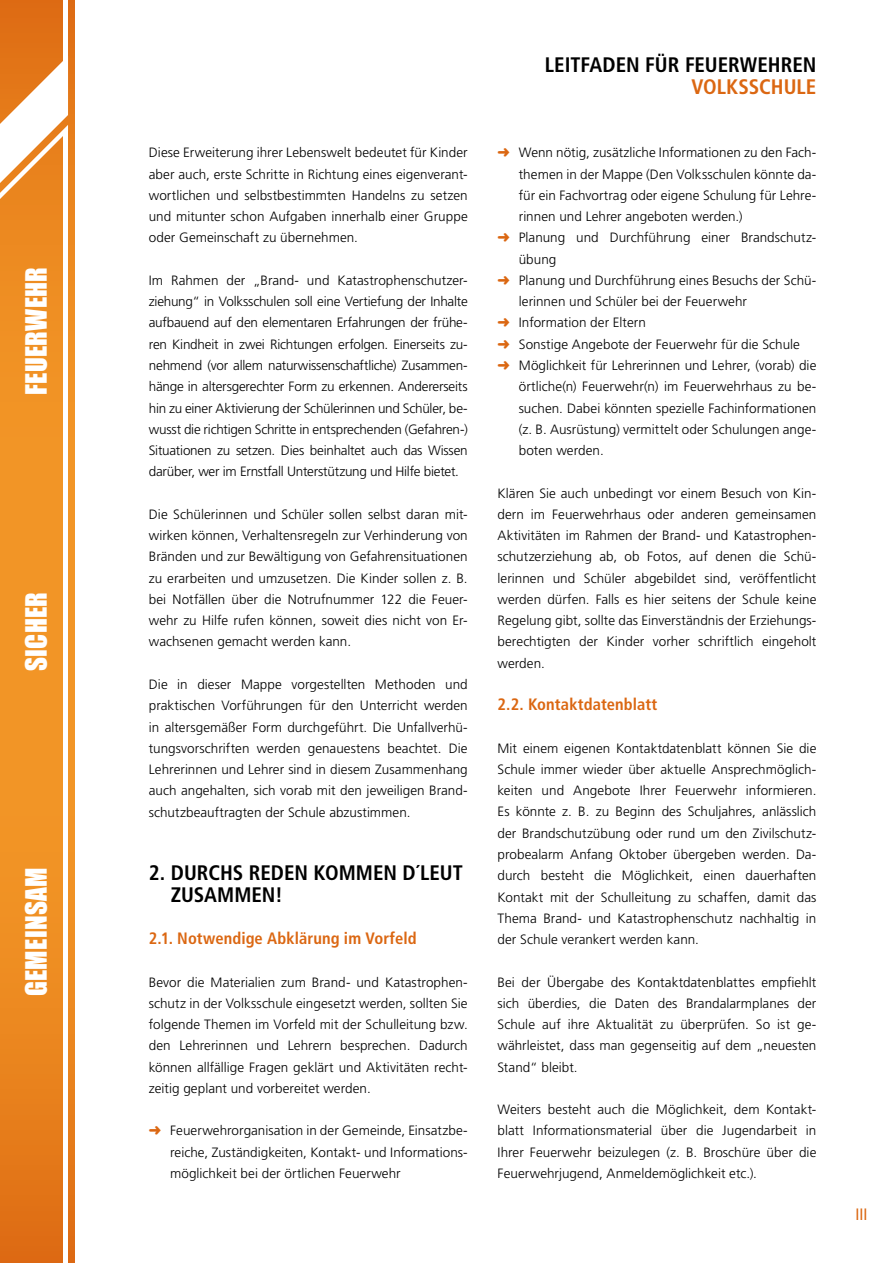
<style>
.page{position:relative;width:893px;height:1263px;background:#fff}
.page>*{position:absolute;margin:0;border:0;box-sizing:border-box;transform-origin:0 0}
.t1{font:27px "Impact";letter-spacing:.01em;color:#fff}
.t2{font:700 condensed 21px/21.3px "Frutiger LT Std";color:#000}
.t3{font:700 condensed 21px "Frutiger LT Std";color:#db6712}
.t4{font:700 condensed 16.5px "Frutiger LT Std";letter-spacing:.005em;color:#db6712}
.t5{font:condensed 16.5px "Frutiger LT Std";color:#db6712}
.t6{font:300 13.5px/21.3px "Frutiger LT Std";color:#000;text-align:justify}
.s1{color:#db6712}
</style>
<div class="page">
<svg style="left:0;top:0;width:74px;height:1263px;background:#ed8a21"></svg>
<hr style="left:64px;top:0;width:4px;height:98px;background:#fff">
<hr style="left:64px;top:130px;width:4px;height:1133px;background:#fff">
<svg style="left:0;top:56px;width:68px;height:211px"></svg>
<h1 class="t1" style="left:15px;top:395px;width:129px;rotate:-90deg">FEUERWEHR</h1>
<h1 class="t1" style="left:15px;top:671px;width:81px;rotate:-90deg">SICHER</h1>
<h1 class="t1" style="left:15px;top:996px;width:130px;rotate:-90deg">GEMEINSAM</h1>
<p class="t6" style="left:149px;top:142px;width:320px">Diese Erweiterung ihrer Lebenswelt bedeutet für Kinder aber auch, erste Schritte in Richtung eines eigenverant&shy;wortlichen und selbstbestimmten Handelns zu setzen und mitunter schon Aufgaben innerhalb einer Gruppe oder Gemeinschaft zu übernehmen.</p>
<p class="t6" style="left:149px;top:270px;width:320px">Im Rahmen der „Brand- und Katastrophenschutzer&shy;ziehung“ in Volksschulen soll eine Vertiefung der Inhalte aufbauend auf den elementaren Erfahrungen der frühe&shy;ren Kindheit in zwei Richtungen erfolgen. Einerseits zu&shy;nehmend (vor allem naturwissenschaftliche) Zusammen&shy;hänge in altersgerechter Form zu erkennen. Andererseits hin zu einer Aktivierung der Schülerinnen und Schüler, be&shy;wusst die richtigen Schritte in entsprechenden (Gefahren-)<br>Situationen zu setzen. Dies beinhaltet auch das Wissen darüber, wer im Ernstfall Unterstützung und Hilfe bietet.</p>
<p class="t6" style="left:149px;top:504px;width:320px">Die Schülerinnen und Schüler sollen selbst daran mit&shy;wirken können, Verhaltensregeln zur Verhinderung von Bränden und zur Bewältigung von Gefahrensituationen zu erarbeiten und umzusetzen. Die Kinder sollen z. B. bei Notfällen über die Notrufnummer 122 die Feuer&shy;wehr zu Hilfe rufen können, soweit dies nicht von Er&shy;wachsenen gemacht werden kann.</p>
<p class="t6" style="left:149px;top:674px;width:320px">Die in dieser Mappe vorgestellten Methoden und praktischen Vorführungen für den Unterricht werden in altersgemäßer Form durchgeführt. Die Unfallverhü&shy;tungsvorschriften werden genauestens beachtet. Die Lehrerinnen und Lehrer sind in diesem Zusammenhang auch angehalten, sich vorab mit den jeweiligen Brand&shy;schutzbeauftragten der Schule abzustimmen.</p>
<h2 class="t2" style="left:171px;top:862px;width:294px;text-indent:-22px">2. DURCHS REDEN KOMMEN D´LEUT<br>ZUSAMMEN!</h2>
<p class="t4" style="left:149px;top:928px;width:269px">2.1. Notwendige Abklärung im Vorfeld</p>
<p class="t6" style="left:149px;top:971px;width:320px">Bevor die Materialien zum Brand- und Katastrophen&shy;schutz in der Volksschule eingesetzt werden, sollten Sie folgende Themen im Vorfeld mit der Schulleitung bzw. den Lehrerinnen und Lehrern besprechen. Dadurch können allfällige Fragen geklärt und Aktivitäten recht&shy;zeitig geplant und vorbereitet werden.</p>
<p class="t6" style="left:170px;top:1120px;width:299px;text-indent:-21px"><span class="s1">➜</span> Feuerwehrorganisation in der Gemeinde, Einsatzbe&shy;reiche, Zuständigkeiten, Kontakt- und Informations&shy;möglichkeit bei der örtlichen Feuerwehr</p>
<h2 class="t2" style="left:545px;top:54px;width:273px">LEITFADEN FÜR FEUERWEHREN</h2>
<h2 class="t3" style="left:691px;top:74px;width:126px">VOLKSSCHULE</h2>
<p class="t6" style="left:497px;top:142px;width:320px"><span class="s1">➜</span> Wenn nötig, zusätzliche Informationen zu den Fach-</p>
<p class="t6" style="left:519px;top:163px;width:299px">themen in der Mappe (Den Volksschulen könnte da-</p>
<p class="t6" style="left:519px;top:185px;width:299px">für ein Fachvortrag oder eigene Schulung für Lehre-</p>
<p class="t6" style="left:519px;top:206px;width:225px">rinnen und Lehrer angeboten werden.)</p>
<p class="t6" style="left:497px;top:227px;width:320px"><span class="s1">➜</span> Planung und Durchführung einer Brandschutz-</p>
<p class="t6" style="left:519px;top:249px;width:39px">übung</p>
<p class="t6" style="left:497px;top:270px;width:320px"><span class="s1">➜</span> Planung und Durchführung eines Besuchs der Schü-</p>
<p class="t6" style="left:519px;top:291px;width:230px">lerinnen und Schüler bei der Feuerwehr</p>
<p class="t6" style="left:497px;top:312px;width:150px"><span class="s1">➜</span> Information der Eltern</p>
<p class="t6" style="left:497px;top:334px;width:304px"><span class="s1">➜</span> Sonstige Angebote der Feuerwehr für die Schule</p>
<p class="t6" style="left:497px;top:355px;width:320px"><span class="s1">➜</span> Möglichkeit für Lehrerinnen und Lehrer, (vorab) die</p>
<p class="t6" style="left:519px;top:376px;width:299px">örtliche(n) Feuerwehr(n) im Feuerwehrhaus zu be-</p>
<p class="t6" style="left:519px;top:397px;width:299px">suchen. Dabei könnten spezielle Fachinformationen</p>
<p class="t6" style="left:519px;top:419px;width:299px">(z. B. Ausrüstung) vermittelt oder Schulungen ange-</p>
<p class="t6" style="left:519px;top:440px;width:86px">boten werden.</p>
<p class="t6" style="left:497px;top:482px;width:320px">Klären Sie auch unbedingt vor einem Besuch von Kin&shy;dern im Feuerwehrhaus oder anderen gemeinsamen Aktivitäten im Rahmen der Brand- und Katastrophen&shy;schutzerziehung ab, ob Fotos, auf denen die Schü&shy;lerinnen und Schüler abgebildet sind, veröffentlicht werden dürfen. Falls es hier seitens der Schule keine Regelung gibt, sollte das Einverständnis der Erziehungs&shy;berechtigten der Kinder vorher schriftlich eingeholt werden.</p>
<p class="t4" style="left:497px;top:695px;width:161px">2.2. Kontaktdatenblatt</p>
<p class="t6" style="left:497px;top:737px;width:320px">Mit einem eigenen Kontaktdatenblatt können Sie die Schule immer wieder über aktuelle Ansprechmöglich&shy;keiten und Angebote Ihrer Feuerwehr informieren.<br>Es könnte z. B. zu Beginn des Schuljahres, anlässlich der Brandschutzübung oder rund um den Zivilschutz&shy;probealarm Anfang Oktober übergeben werden. Da&shy;durch besteht die Möglichkeit, einen dauerhaften Kontakt mit der Schulleitung zu schaffen, damit das Thema Brand- und Katastrophenschutz nachhaltig in der Schule verankert werden kann.</p>
<p class="t6" style="left:497px;top:971px;width:320px">Bei der Übergabe des Kontaktdatenblattes empfiehlt sich überdies, die Daten des Brandalarmplanes der Schule auf ihre Aktualität zu überprüfen. So ist ge&shy;währleistet, dass man gegenseitig auf dem „neuesten Stand“ bleibt.</p>
<p class="t6" style="left:497px;top:1099px;width:320px">Weiters besteht auch die Möglichkeit, dem Kontakt&shy;blatt Informationsmaterial über die Jugendarbeit in Ihrer Feuerwehr beizulegen (z. B. Broschüre über die Feuerwehrjugend, Anmeldemöglichkeit etc.).</p>
<p class="t5" style="left:855px;top:1205px;width:14px">III</p>
</div>
